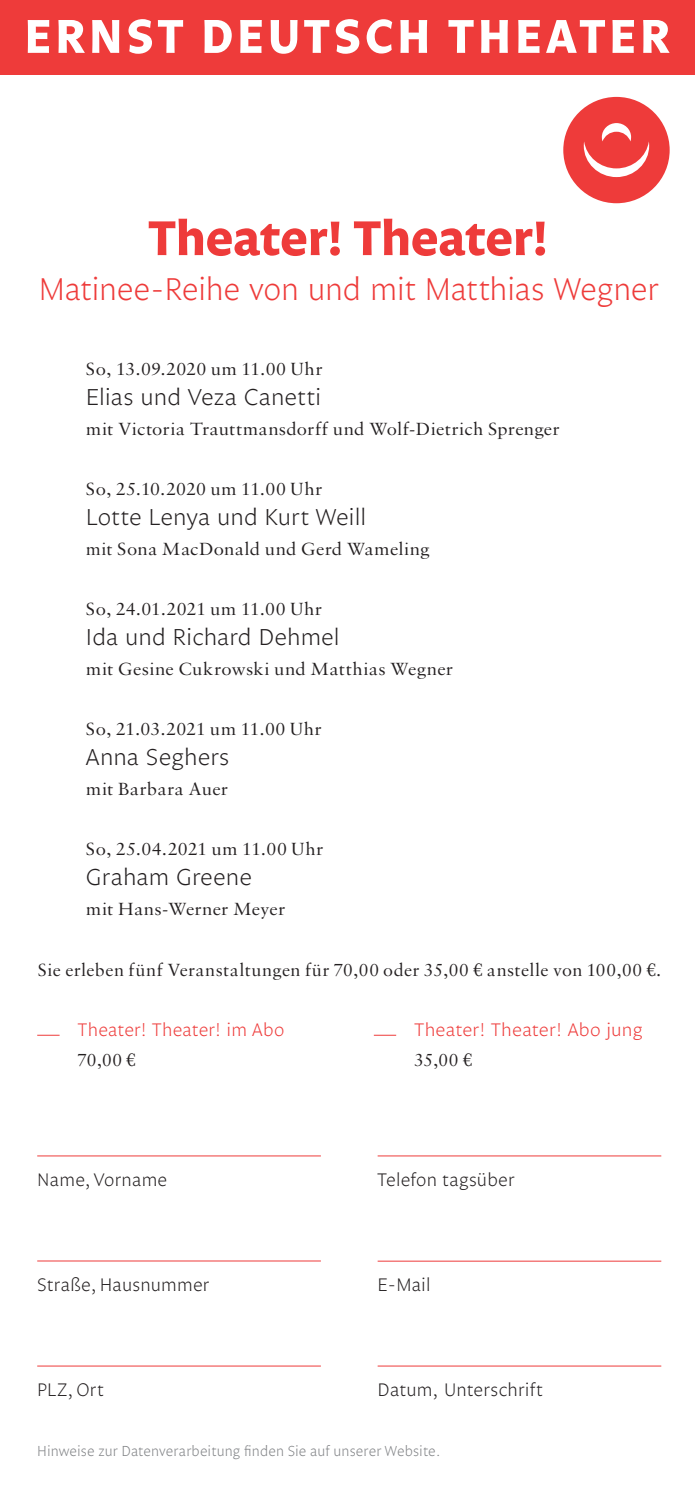
<style>
.page{position:relative;width:695px;height:1489px;background:#fff}
.page>*{position:absolute;margin:0;border:0;box-sizing:border-box;transform-origin:0 0}
.t1{font:700 50px "Legato";letter-spacing:-.005em;color:#ee3b3a}
.t2{font:300 32.5px "Legato LF";letter-spacing:-.01em;color:#ee3b3a}
.t3{font:300 23.75px "Legato LF";color:#231f20}
.t4{font:18.75px "Sabon PL";letter-spacing:.025em;color:#231f20}
.t5{font:300 18.75px "Legato";letter-spacing:.01em;color:#231f20}
.t6{font:300 18.75px "Legato";letter-spacing:.01em;color:#ee3b3a}
.t7{font:300 15px "Legato";letter-spacing:.005em;color:#808285}
.s1{font-family:"Adobe Caslon Pro"}
</style>
<div class="page">
<hr style="left:37px;top:1155px;width:284px;height:1px;background:#ee3b3a">
<hr style="left:377px;top:1155px;width:284px;height:1px;background:#ee3b3a">
<hr style="left:37px;top:1260px;width:284px;height:1px;background:#ee3b3a">
<hr style="left:377px;top:1260px;width:284px;height:1px;background:#ee3b3a">
<hr style="left:37px;top:1365px;width:284px;height:1px;background:#ee3b3a">
<hr style="left:377px;top:1365px;width:284px;height:1px;background:#ee3b3a">
<div style="left:0;top:0;width:694px;height:75px;background:#ee3b3a"></div>
<svg style="left:28px;top:19px;width:641px;height:35px"></svg>
<div style="left:563px;top:97px;width:106px;height:106px;background:#ee3b3a;border-radius:50%"></div>
<svg style="left:583px;top:123px;width:66px;height:54px"></svg>
<svg style="left:37px;top:1034px;width:23px;height:1px"></svg>
<svg style="left:374px;top:1034px;width:22px;height:1px"></svg>
<h1 class="t1" style="left:148px;top:209px;width:401px">Theater! Theater!</h1>
<h2 class="t2" style="left:39px;top:270px;width:621px">Matinee-Reihe von und mit Matthias Wegner</h2>
<p class="t4" style="left:86px;top:358px;width:238px">So, 13.09.2020 um 11.00 Uhr</p>
<p class="t3" style="left:86px;top:383px;width:237px">Elias und Veza Canetti</p>
<p class="t4" style="left:86px;top:418px;width:475px">mit Victoria Trauttmansdorff und Wolf-Dietrich Sprenger</p>
<p class="t4" style="left:86px;top:478px;width:238px">So, 25.10.2020 um 11.00 Uhr</p>
<p class="t3" style="left:86px;top:503px;width:282px">Lotte Lenya und Kurt Weill</p>
<p class="t4" style="left:86px;top:538px;width:345px">mit Sona MacDonald und Gerd Wameling</p>
<p class="t4" style="left:86px;top:598px;width:238px">So, 24.01.2021 um 11.00 Uhr</p>
<p class="t3" style="left:86px;top:623px;width:255px">Ida und Richard Dehmel</p>
<p class="t4" style="left:86px;top:658px;width:368px">mit Gesine Cukrowski und Matthias Wegner</p>
<p class="t4" style="left:86px;top:718px;width:237px">So, 21.03.2021 um 11.00 Uhr</p>
<p class="t3" style="left:86px;top:743px;width:145px">Anna Seghers</p>
<p class="t4" style="left:86px;top:778px;width:144px">mit Barbara Auer</p>
<p class="t4" style="left:86px;top:838px;width:239px">So, 25.04.2021 um 11.00 Uhr</p>
<p class="t3" style="left:86px;top:863px;width:167px">Graham Greene</p>
<p class="t4" style="left:86px;top:898px;width:201px">mit Hans-Werner Meyer</p>
<p class="t4" style="left:38px;top:958px;width:624px">Sie erleben fünf Veranstaltungen für 70,00 oder 35,00 <span class="s1">€</span> anstelle von 100,00 <span class="s1">€</span>.</p>
<p class="t6" style="left:78px;top:1018px;width:208px">Theater! Theater! im Abo</p>
<p class="t6" style="left:414px;top:1018px;width:230px">Theater! Theater! Abo jung</p>
<p class="t4" style="left:78px;top:1048px;width:59px">70,00 <span class="s1">€</span></p>
<p class="t4" style="left:414px;top:1048px;width:59px">35,00 <span class="s1">€</span></p>
<p class="t5" style="left:37px;top:1168px;width:132px">Name,Vorname</p>
<p class="t5" style="left:377px;top:1168px;width:138px">Telefon tagsüber</p>
<p class="t5" style="left:37px;top:1273px;width:173px">Straße,Hausnummer</p>
<p class="t5" style="left:377px;top:1273px;width:54px">E-Mail</p>
<p class="t5" style="left:37px;top:1378px;width:68px">PLZ,Ort</p>
<p class="t5" style="left:377px;top:1378px;width:167px">Datum, Unterschrift</p>
<p class="t7" style="left:37px;top:1441px;width:404px">Hinweise zur Datenverarbeitung finden Sie auf unserer Website.</p>
</div>
